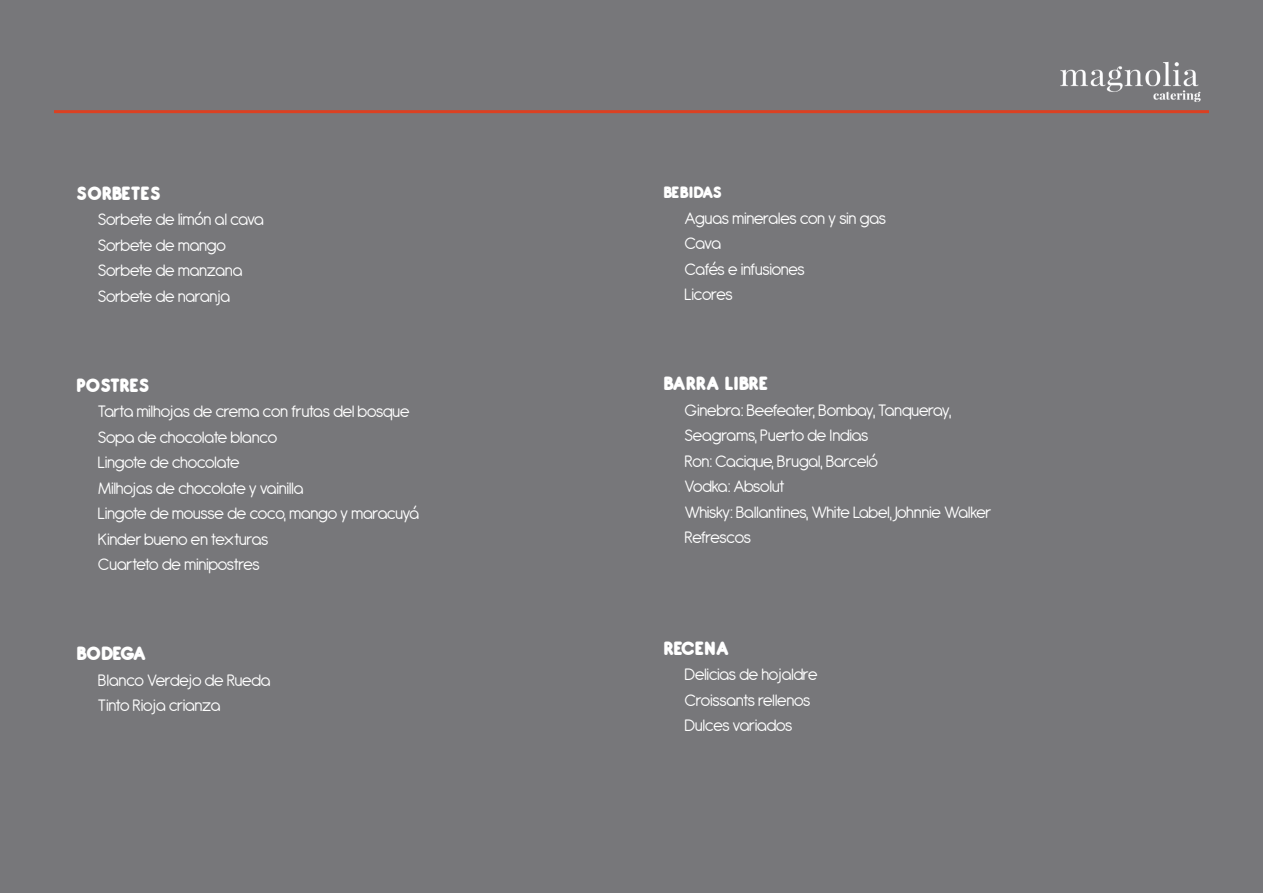
<style>
.page{position:relative;width:1263px;height:893px;background:#fff}
.page>*{position:absolute;margin:0;border:0;box-sizing:border-box;transform-origin:0 0}
.t1{font:800 21px "Antipasto";color:#fff}
.t2{font:18px/25.5px "Antipasto";letter-spacing:-.04em;color:#fff}
.t3{font:800 18px "Antipasto";letter-spacing:-.025em;color:#fff}
</style>
<div class="page">
<div style="left:1px;top:0;width:1262px;height:893px;background:#77777a"></div>
<svg style="left:0;top:0;width:1px;height:893px"></svg>
<img style="left:1060px;top:61px;width:141px;height:41px">
<hr style="left:54px;top:110px;width:1155px;height:3px;background:#db4022">
<p class="t1" style="left:77px;top:180px;width:86px">SORBETES</p>
<p class="t2" style="left:98px;top:207px;width:168px">Sorbete de limón al cava<br>Sorbete de mango<br>Sorbete de manzana<br>Sorbete de naranja</p>
<p class="t1" style="left:77px;top:372px;width:75px">POSTRES</p>
<p class="t2" style="left:98px;top:399px;width:323px">Tarta milhojas de crema con frutas del bosque<br>Sopa de chocolate blanco<br>Lingote de chocolate<br>Milhojas de chocolate y vainilla<br>Lingote de mousse de coco, mango y maracuyá<br>Kinder bueno en texturas<br>Cuarteto de minipostres</p>
<p class="t1" style="left:77px;top:640px;width:71px">BODEGA</p>
<p class="t2" style="left:98px;top:668px;width:174px">Blanco Verdejo de Rueda<br>Tinto Rioja crianza</p>
<p class="t3" style="left:663px;top:181px;width:60px">BEBIDAS</p>
<p class="t2" style="left:685px;top:206px;width:203px">Aguas minerales con y sin gas<br>Cava<br>Cafés e infusiones<br>Licores</p>
<p class="t1" style="left:663px;top:370px;width:106px">BARRA LIBRE</p>
<p class="t2" style="left:685px;top:398px;width:308px">Ginebra: Beefeater, Bombay, Tanqueray,<br>Seagrams, Puerto de Indias<br>Ron: Cacique, Brugal, Barceló<br>Vodka: Absolut<br>Whisky: Ballantines, White Label, Johnnie Walker<br>Refrescos</p>
<p class="t1" style="left:663px;top:635px;width:67px">RECENA</p>
<p class="t2" style="left:685px;top:662px;width:135px">Delicias de hojaldre<br>Croissants rellenos<br>Dulces variados</p>
</div>
